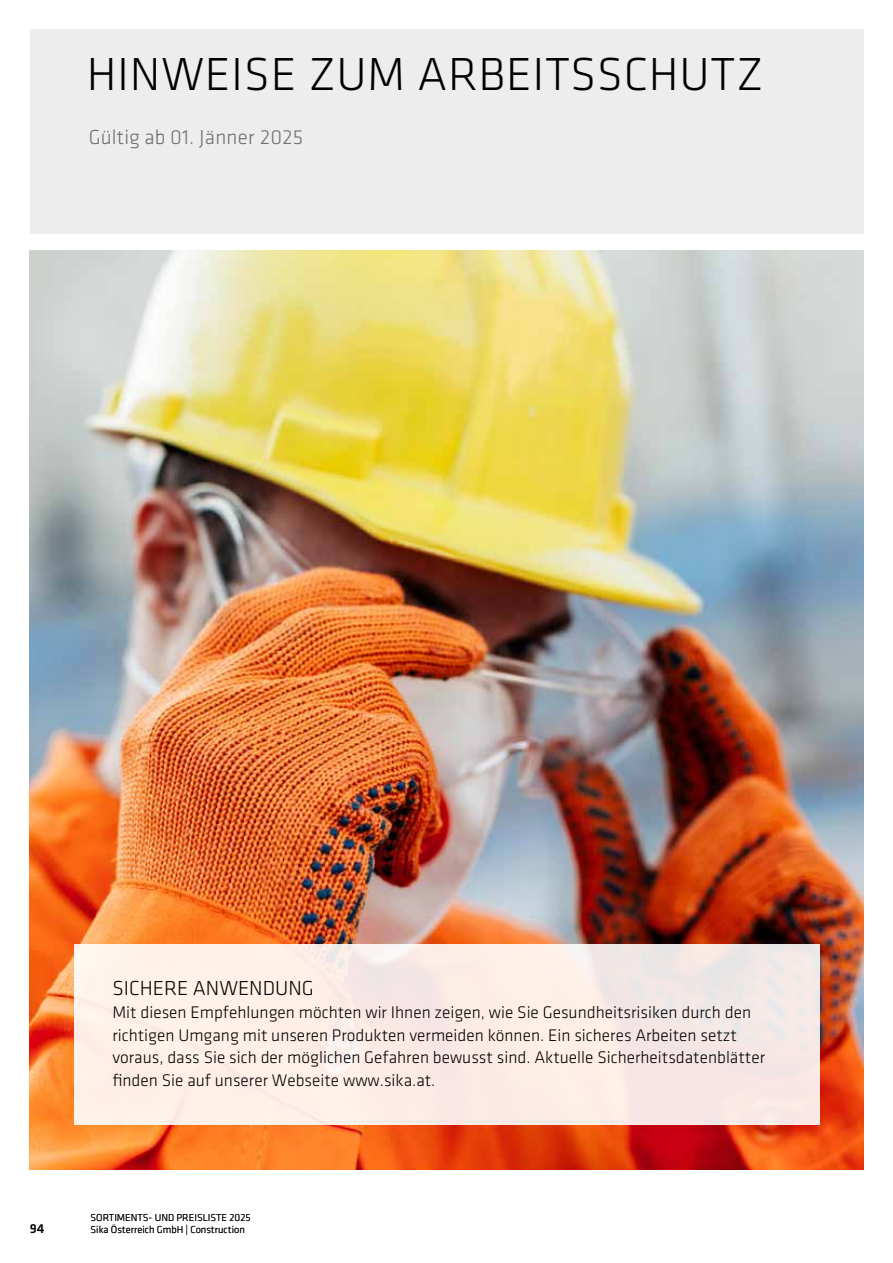
<style>
.page{position:relative;width:893px;height:1263px;background:#fff}
.page>*{position:absolute;margin:0;border:0;box-sizing:border-box;transform-origin:0 0}
.t1{font:300 48px "Klavika";letter-spacing:.015em;color:#000}
.t2{font:300 21px "Klavika";letter-spacing:.01em;color:#706f6f}
.t3{font:300 21px "Klavika";color:#000}
.t4{font:300 17.4px/22.6px "Klavika";color:#000}
.t5{font:500 13.5px "Klavika";color:#000}
.t6{font:300 10.5px/12.6px "Klavika";color:#000}
</style>
<div class="page">
<img style="left:30px;top:251px;width:833px;height:918px">
<div style="left:73px;top:944px;width:746px;height:181px;background:linear-gradient(to right,#fff2e8,#f4e6e5)"></div>
<div style="left:30px;top:30px;width:833px;height:204px;background:#ededed"></div>
<h1 class="t1" style="left:87px;top:48px;width:678px">HINWEISE ZUM ARBEITSSCHUTZ</h1>
<p class="t2" style="left:89px;top:126px;width:216px">Gültig ab 01. Jänner 2025</p>
<p class="t3" style="left:112px;top:977px;width:203px">SICHERE ANWENDUNG</p>
<p class="t4" style="left:112px;top:1001px;width:654px">Mit diesen Empfehlungen möchten wir Ihnen zeigen, wie Sie Gesundheitsrisiken durch den richtigen Umgang mit unseren Produkten vermeiden können. Ein sicheres Arbeiten setzt voraus, dass Sie sich der möglichen Gefahren bewusst sind. Aktuelle Sicherheitsdatenblätter finden Sie auf unserer Webseite www.sika.at.</p>
<p class="t5" style="left:30px;top:1221px;width:16px">94</p>
<p class="t6" style="left:91px;top:1211px;width:162px">SORTIMENTS- UND PREISLISTE 2025<br>Sika Österreich GmbH | Construction</p>
</div>
